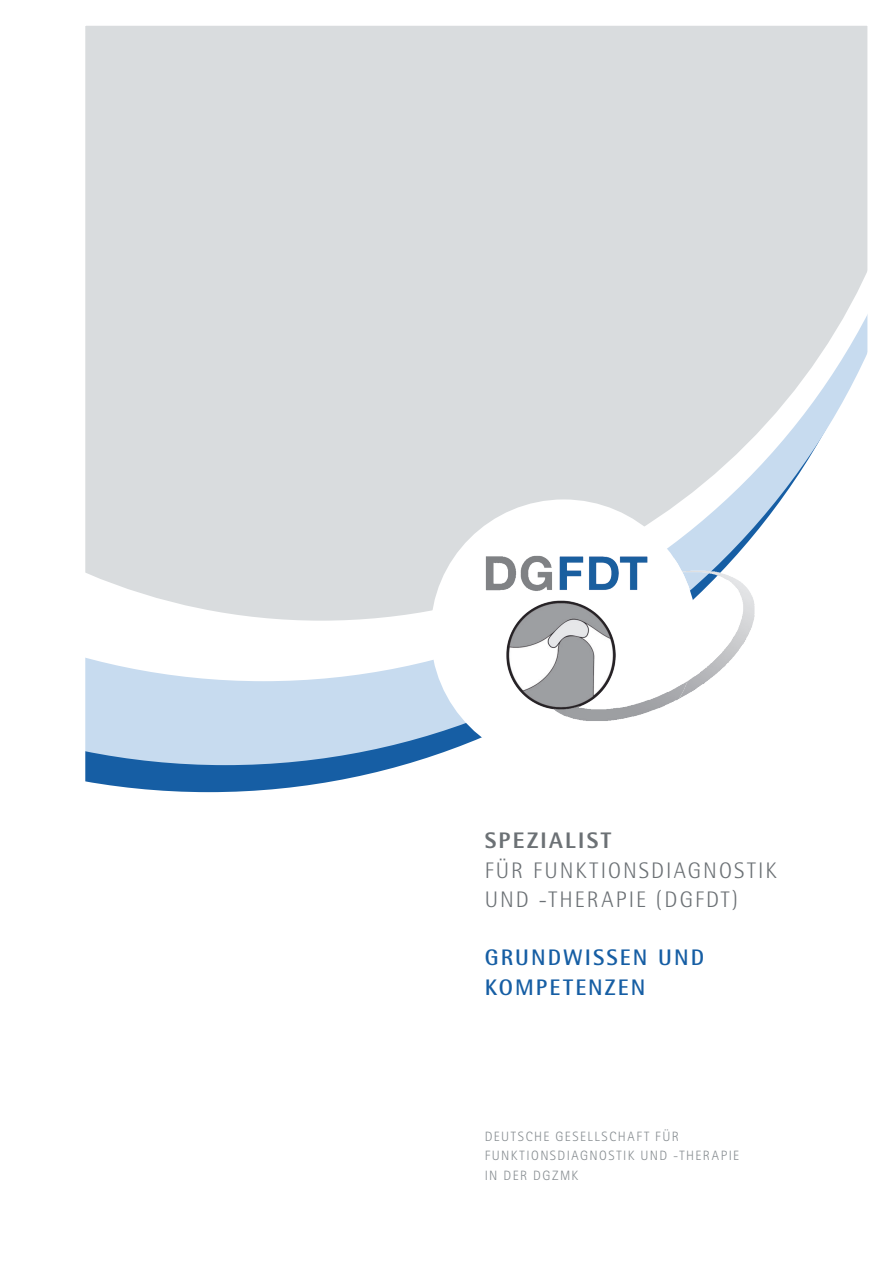
<style>
.page{position:relative;width:893px;height:1263px;background:#fff}
.page>*{position:absolute;margin:0;border:0;box-sizing:border-box;transform-origin:0 0}
.t1{font:300 22.5px/29.2px "Rotis Semi Sans";letter-spacing:.09em;color:#6c7175}
.t2{font:700 22.5px/29.2px "Rotis Semi Sans";letter-spacing:.09em;color:#165ea4}
.t3{font:800 22.5px "Rotis Semi Sans";letter-spacing:.105em;color:#6c7175}
.t4{font:300 13.5px/19.5px "AT Rotis Sans Serif";letter-spacing:.105em;color:#888e92}
</style>
<div class="page">
<svg style="left:86px;top:765px;width:317px;height:27px;fill:#165ea4"></svg>
<svg style="left:86px;top:681px;width:382px;height:84px;background:#b5cee7"></svg>
<svg style="left:86px;top:658px;width:354px;height:23px"></svg>
<svg style="left:86px;top:26px;width:781px;height:595px;background:#dbdee0"></svg>
<img style="left:697px;top:549px;width:77px;height:139px">
<div style="left:431px;top:499px;width:266px;height:267px;background:#fff;border-radius:50%"></div>
<img style="left:468px;top:549px;width:229px;height:194px">
<svg style="left:656px;top:559px;width:41px;height:30px"></svg>
<h1 class="t3" style="left:485px;top:826px;width:128px">SPEZIALIST</h1>
<h1 class="t1" style="left:485px;top:855px;width:293px">FÜR FUNKTIONSDIAGNOSTIK<br>UND -THERAPIE (DGFDT)</h1>
<h1 class="t2" style="left:485px;top:943px;width:221px">GRUNDWISSEN UND<br>KOMPETENZEN</h1>
<p class="t4" style="left:485px;top:1126px;width:256px">DEUTSCHE GESELLSCHAFT FÜR<br>FUNKTIONSDIAGNOSTIK UND -THERAPIE<br>IN DER DGZMK</p>
</div>
